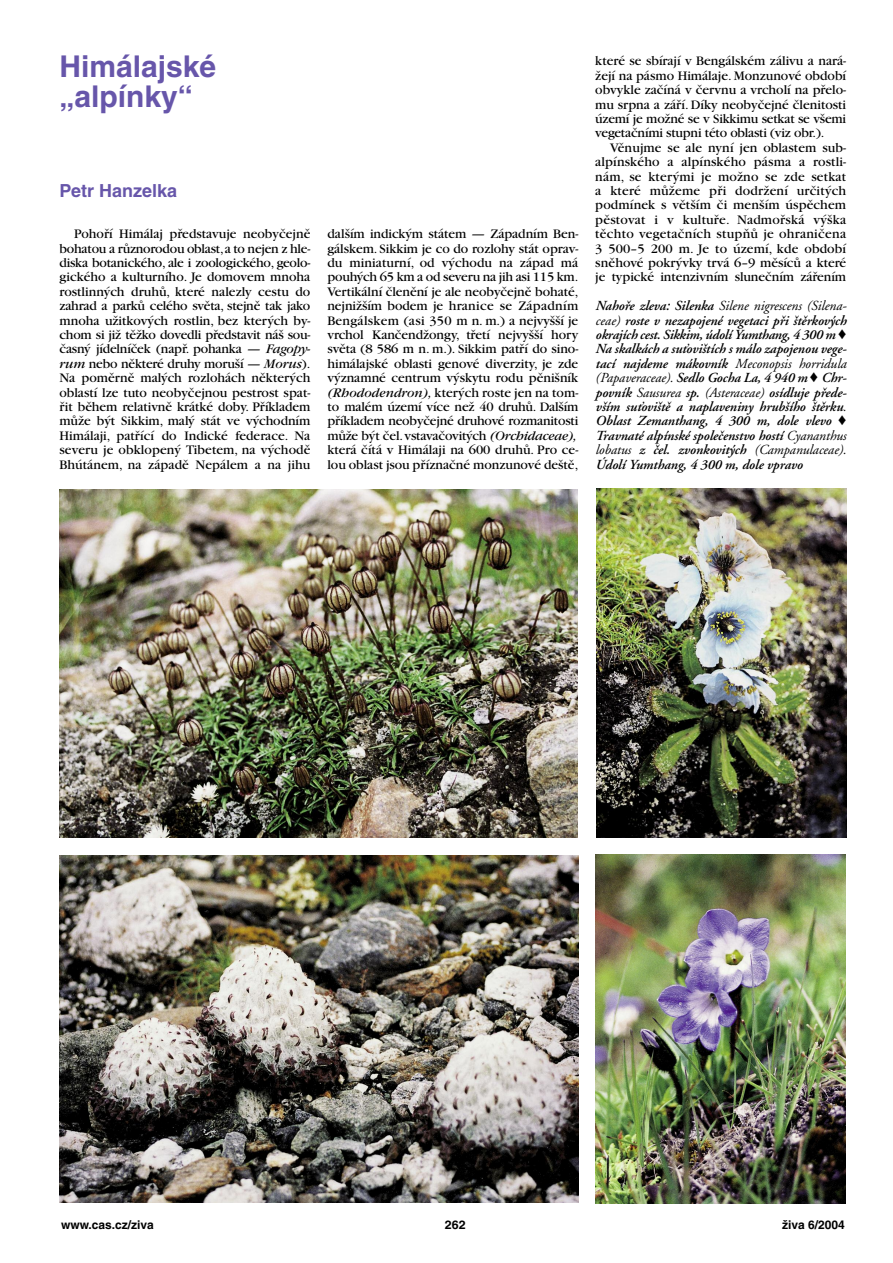
<style>
.page{position:relative;width:893px;height:1263px;background:#fff}
.page>*{position:absolute;margin:0;border:0;box-sizing:border-box;transform-origin:0 0}
.t1{font:700 30px/30px "Helvetica CE";color:#6756aa}
.t2{font:700 18px "Helvetica CE";color:#6756aa}
.t3{font:italic 600 13.8px/14.4px "Adobe Garamond CE";letter-spacing:-.005em;color:#000;text-align:justify}
.t4{font:13.65px/14.4px "Garamond CE";letter-spacing:-.005em;color:#000;text-align:justify}
.t5{font:700 12px "Helvetica CE";color:#000}
.t6{font:700 12px "Helvetica CE";color:#000;scale:1.04 1}
.s1{font-style:italic}
.s2{font-weight:400}
</style>
<div class="page">
<img style="left:60px;top:489px;width:518px;height:348px">
<img style="left:596px;top:488px;width:250px;height:349px">
<img style="left:595px;top:854px;width:251px;height:349px">
<img style="left:60px;top:855px;width:518px;height:348px">
<h1 class="t1" style="left:60px;top:54px;width:158px">Himálajské „alpínky“</h1>
<h2 class="t2" style="left:60px;top:184px;width:119px">Petr Hanzelka</h2>
<p class="t4" style="left:60px;top:228px;width:253px;text-indent:15px">Pohoří Himálaj představuje neobyčejně bohatou a různorodou oblast,a to nejen z hle&shy;diska botanického, ale i zoologického, geolo&shy;gického a kulturního. Je domovem mnoha rostlinných druhů, které nalezly cestu do zahrad a parků celého světa, stejně tak jako mnoha užitkových rostlin, bez kterých by&shy;chom si již těžko dovedli představit náš sou&shy;časný jídelníček (např. pohanka — <span class="s1">Fagopy&shy;rum</span> nebo některé druhy moruší — <span class="s1">Morus</span>).<br>Na poměrně malých rozlohách některých oblastí lze tuto neobyčejnou pestrost spat&shy;řit během relativně krátké doby. Příkladem může být Sikkim, malý stát ve východním Himálaji, patřící do Indické federace. Na severu je obklopený Tibetem, na východě Bhútánem, na západě Nepálem a na jihu</p>
<p class="t4" style="left:327px;top:228px;width:252px;text-align:left">dalším indickým státem — Západním Ben&shy;gálskem. Sikkim je co do rozlohy stát oprav&shy;du miniaturní, od východu na západ má pouhých 65 km a od severu na jih asi 115 km.<br>Vertikální členění je ale neobyčejně bohaté, nejnižším bodem je hranice se Západním Bengálskem (asi 350 m n. m.) a nejvyšší je vrchol Kančendžongy, třetí nejvyšší hory světa (8 586 m n. m.). Sikkim patří do sino&shy;himálajské oblasti genové diverzity, je zde významné centrum výskytu rodu pěnišník <span class="s1">(Rhododendron),</span> kterých roste jen na tom&shy;to malém území více než 40 druhů. Dalším příkladem neobyčejné druhové rozmanitosti může být čel.vstavačovitých <span class="s1">(Orchidaceae), </span>která čítá v Himálaji na 600 druhů. Pro ce&shy;lou oblast jsou příznačné monzunové deště,</p>
<p class="t4" style="left:595px;top:55px;width:252px">které se sbírají v Bengálském zálivu a nará&shy;žejí na pásmo Himálaje. Monzunové období obvykle začíná v červnu a vrcholí na přelo&shy;mu srpna a září. Díky neobyčejné členitosti území je možné se v Sikkimu setkat se všemi vegetačními stupni této oblasti (viz obr.).</p>
<p class="t4" style="left:595px;top:142px;width:252px;text-indent:15px">Věnujme se ale nyní jen oblastem sub&shy;alpínského a alpínského pásma a rostli&shy;nám, se kterými je možno se zde setkat a které můžeme při dodržení určitých podmínek s větším či menším úspěchem pěstovat i v kultuře. Nadmořská výška těchto vegetačních stupňů je ohraničena 3 500–5 200 m. Je to území, kde období sněhové pokrývky trvá 6–9 měsíců a které je typické intenzivním slunečním zářením</p>
<p class="t3" style="left:595px;top:300px;width:252px">Nahoře zleva: Silenka <span class="s2">Silene nigrescens (Silena&shy;ceae)</span> roste v nezapojené vegetaci při štěrkových okrajích cest. Sikkim, údolí Yumthang, 4 300 m ♦ Na skalkách a suťovištích s málo zapojenou vege&shy;tací najdeme mákovník <span class="s2">Meconopsis horridula (Papaveraceae).</span> Sedlo Gocha La, 4 940 m ♦ Chr&shy;povník <span class="s2">Sausurea</span> sp. <span class="s2">(Asteraceae)</span> osídluje přede&shy;vším suťoviště a naplaveniny hrubšího štěrku<span class="s2">.<br></span>Oblast Zemanthang, 4 300 m, dole vlevo ♦ Travnaté alpínské společenstvo hostí <span class="s2">Cyananthus lobatus</span> z čel. zvonkovitých <span class="s2">(Campanulaceae).<br></span>Údolí Yumthang, 4 300 m, dole vpravo</p>
<p class="t5" style="left:61px;top:1220px;width:94px">www.cas.cz/ziva</p>
<p class="t6" style="left:445px;top:1220px;width:22px">262</p>
<p class="t5" style="left:782px;top:1220px;width:64px">živa 6/2004</p>
</div>
